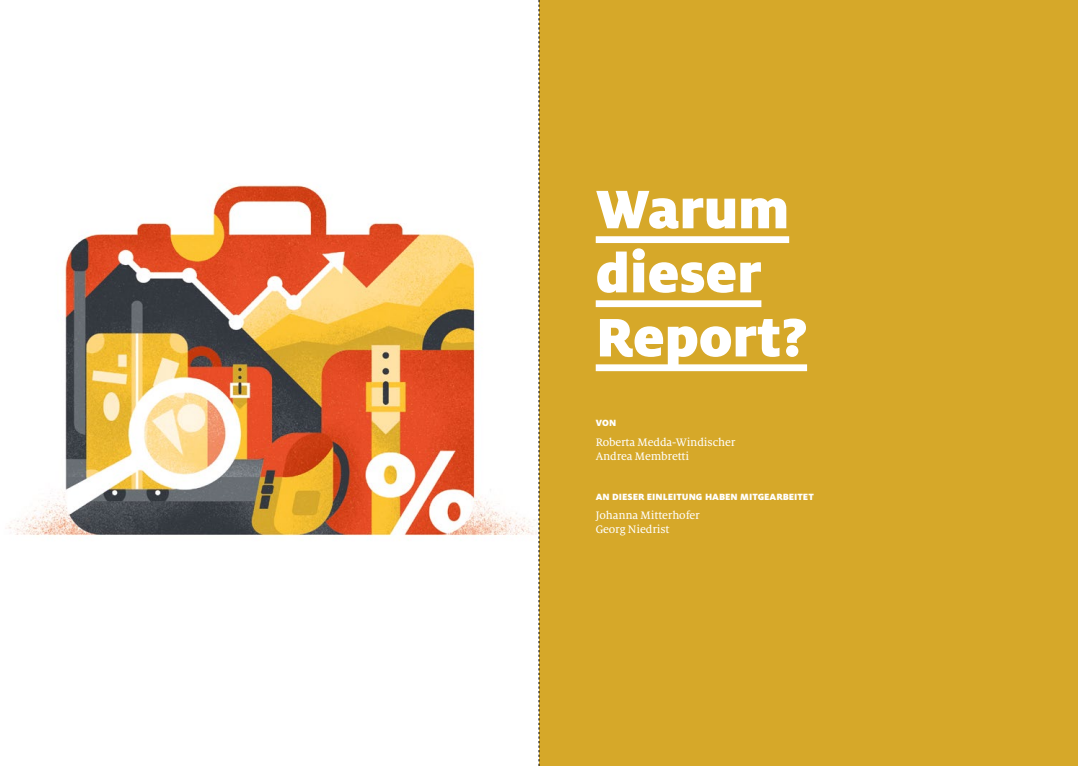
<style>
.page{position:relative;width:1078px;height:766px;background:#fff}
.page>*{position:absolute;margin:0;border:0;box-sizing:border-box;transform-origin:0 0}
.t1{font:900 60px/64px "Milo Pro";color:#fff}
.t2{font:12px/14px "Milo Serif Pro Text";letter-spacing:-.01em;color:#fff}
.t3{font:900 10px "Milo Pro";color:#fff}
</style>
<div class="page">
<div style="left:539px;top:0;width:538px;height:765px;background:#d6a829"></div>
<div style="left:595px;top:236px;width:194px;height:7px;background:#fff"></div>
<div style="left:595px;top:300px;width:166px;height:7px;background:#fff"></div>
<div style="left:595px;top:364px;width:211px;height:7px;background:#fff"></div>
<img style="left:8px;top:185px;width:529px;height:353px">
<svg style="left:538px;top:0;width:1px;height:765px"></svg>
<h1 class="t1" style="left:595px;top:177px;width:213px">Warum dieser<br>Report?</h1>
<p class="t3" style="left:595px;top:417px;width:22px">VON</p>
<p class="t2" style="left:595px;top:435px;width:141px">Roberta Medda-Windischer<br>Andrea Membretti</p>
<p class="t3" style="left:595px;top:490px;width:219px">AN DIESER EINLEITUNG HABEN MITGEARBEITET</p>
<p class="t2" style="left:595px;top:508px;width:106px">Johanna Mitterhofer<br>Georg Niedrist</p>
</div>
